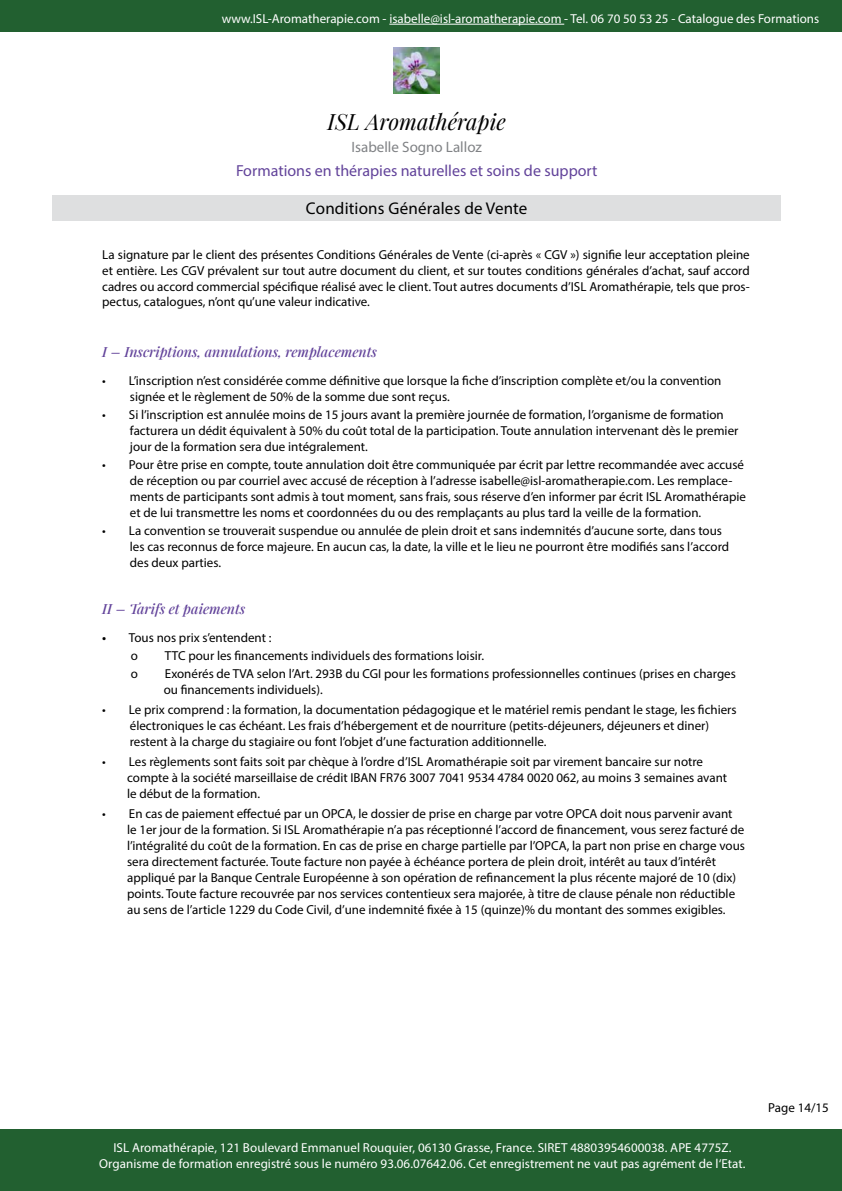
<style>
.page{position:relative;width:842px;height:1191px;background:#fff}
.page>*{position:absolute;margin:0;border:0;box-sizing:border-box;transform-origin:0 0}
.t1{font:italic 22px "Playfair Display";color:#000}
.t2{font:17px "Myriad Pro";letter-spacing:.01em;color:#000}
.t3{font:16px "Myriad Pro";color:#62439a}
.t4{font:15px "Myriad Pro";color:#808285}
.t5{font:italic 500 14px "Playfair Display";color:#62439a}
.t6{font:13px/16px "Myriad Pro";color:#000}
.t7{font:13px/15.6px "Myriad Pro";letter-spacing:.005em;color:#fff;text-align:center}
.s1{font-weight:600}
</style>
<div class="page">
<div style="left:0;top:0;width:842px;height:31px;background:#226030"></div>
<hr style="left:389px;top:24px;width:175px;height:1px;background:#fff">
<img style="left:394px;top:47px;width:46px;height:46px">
<div style="left:53px;top:196px;width:728px;height:25px;background:#dedfe0"></div>
<div style="left:0;top:1129px;width:842px;height:62px;background:#226030"></div>
<p class="t7" style="left:222px;top:11px;width:599px">www.ISL-Aromatherapie.com - isabelle@isl-aromatherapie.com - Tel. 06 70 50 53 25 - Catalogue des Formations</p>
<h1 class="t1" style="left:328px;top:104px;width:180px">ISL Aromathérapie</h1>
<p class="t4" style="left:352px;top:137px;width:132px">Isabelle Sogno Lalloz</p>
<p class="t3" style="left:236px;top:160px;width:363px">Formations en thérapies naturelles et soins de support</p>
<h2 class="t2" style="left:306px;top:198px;width:223px">Conditions Générales de Vente</h2>
<p class="t6" style="left:102px;top:247px;width:649px;line-height:15.6px;text-align:justify">La signature par le client des présentes Conditions Générales de Vente (ci-après « CGV ») signifie leur acceptation pleine et entière. Les CGV prévalent sur tout autre document du client, et sur toutes conditions générales d’achat, sauf accord cadres ou accord commercial spécifique réalisé avec le client. Tout autres documents d’ISL Aromathérapie, tels que pros&shy;pectus, catalogues, n’ont qu’une valeur indicative.</p>
<p class="t5" style="left:102px;top:340px;width:276px">I – Inscriptions, annulations, remplacements</p>
<p class="t6" style="left:130px;top:372px;width:593px;text-indent:-28px">• L’inscription n’est considérée comme définitive que lorsque la fiche d’inscription complète et/ou la convention signée et le règlement de 50% de la somme due sont reçus.</p>
<p class="t6" style="left:130px;top:406px;width:610px;text-indent:-28px">• Si l’inscription est annulée moins de 15 jours avant la première journée de formation, l’organisme de formation facturera un dédit équivalent à 50% du coût total de la participation. Toute annulation intervenant dès le premier jour de la formation sera due intégralement.</p>
<p class="t6" style="left:130px;top:456px;width:618px;text-indent:-28px">• Pour être prise en compte, toute annulation doit être communiquée par écrit par lettre recommandée avec accusé de réception ou par courriel avec accusé de réception à l’adresse isabelle@isl-aromatherapie.com. Les remplace&shy;ments de participants sont admis à tout moment, sans frais, sous réserve d’en informer par écrit ISL Aromathérapie et de lui transmettre les noms et coordonnées du ou des remplaçants au plus tard la veille de la formation.</p>
<p class="t6" style="left:130px;top:522px;width:601px;text-indent:-28px">• La convention se trouverait suspendue ou annulée de plein droit et sans indemnités d’aucune sorte, dans tous les cas reconnus de force majeure. En aucun cas, la date, la ville et le lieu ne pourront être modifiés sans l’accord des deux parties.</p>
<p class="t5" style="left:102px;top:597px;width:145px">II – Tarifs et paiements</p>
<p class="t6" style="left:131px;top:628px;width:142px;line-height:18px;text-indent:-28px"><span class="s1">•</span> Tous nos prix s’entendent : o</p>
<p class="t6" style="left:165px;top:647px;width:321px">TTC pour les financements individuels des formations loisir.</p>
<p class="t6" style="left:131px;top:665px;width:9px">o</p>
<p class="t6" style="left:164px;top:665px;width:574px">Exonérés de TVA selon l’Art. 293B du CGI pour les formations professionnelles continues (prises en charges ou financements individuels).</p>
<p class="t6" style="left:130px;top:701px;width:608px;text-indent:-28px">• Le prix comprend : la formation, la documentation pédagogique et le matériel remis pendant le stage, les fichiers électroniques le cas échéant. Les frais d’hébergement et de nourriture (petits-déjeuners, déjeuners et diner) restent à la charge du stagiaire ou font l’objet d’une facturation additionnelle.</p>
<p class="t6" style="left:127px;top:753px;width:602px;text-indent:-25px">• Les règlements sont faits soit par chèque à l’ordre d’ISL Aromathérapie soit par virement bancaire sur notre compte à la société marseillaise de crédit IBAN FR76 3007 7041 9534 4784 0020 062, au moins 3 semaines avant le début de la formation.</p>
<p class="t6" style="left:127px;top:805px;width:619px;text-indent:-25px">• En cas de paiement effectué par un OPCA, le dossier de prise en charge par votre OPCA doit nous parvenir avant le 1er jour de la formation. Si ISL Aromathérapie n’a pas réceptionné l’accord de financement, vous serez facturé de l’intégralité du coût de la formation. En cas de prise en charge partielle par l’OPCA, la part non prise en charge vous sera directement facturée. Toute facture non payée à échéance portera de plein droit, intérêt au taux d’intérêt appliqué par la Banque Centrale Européenne à son opération de refinancement la plus récente majoré de 10 (dix) points. Toute facture recouvrée par nos services contentieux sera majorée, à titre de clause pénale non réductible au sens de l’article 1229 du Code Civil, d’une indemnité fixée à 15 (quinze)% du montant des sommes exigibles.</p>
<p class="t7" style="left:99px;top:1139px;width:648px">ISL Aromathérapie, 121 Boulevard Emmanuel Rouquier, 06130 Grasse, France. SIRET 48803954600038. APE 4775Z.<br>Organisme de formation enregistré sous le numéro 93.06.07642.06. Cet enregistrement ne vaut pas agrément de l‘Etat.</p>
<p class="t6" style="left:768px;top:1099px;width:62px">Page 14/15</p>
</div>
